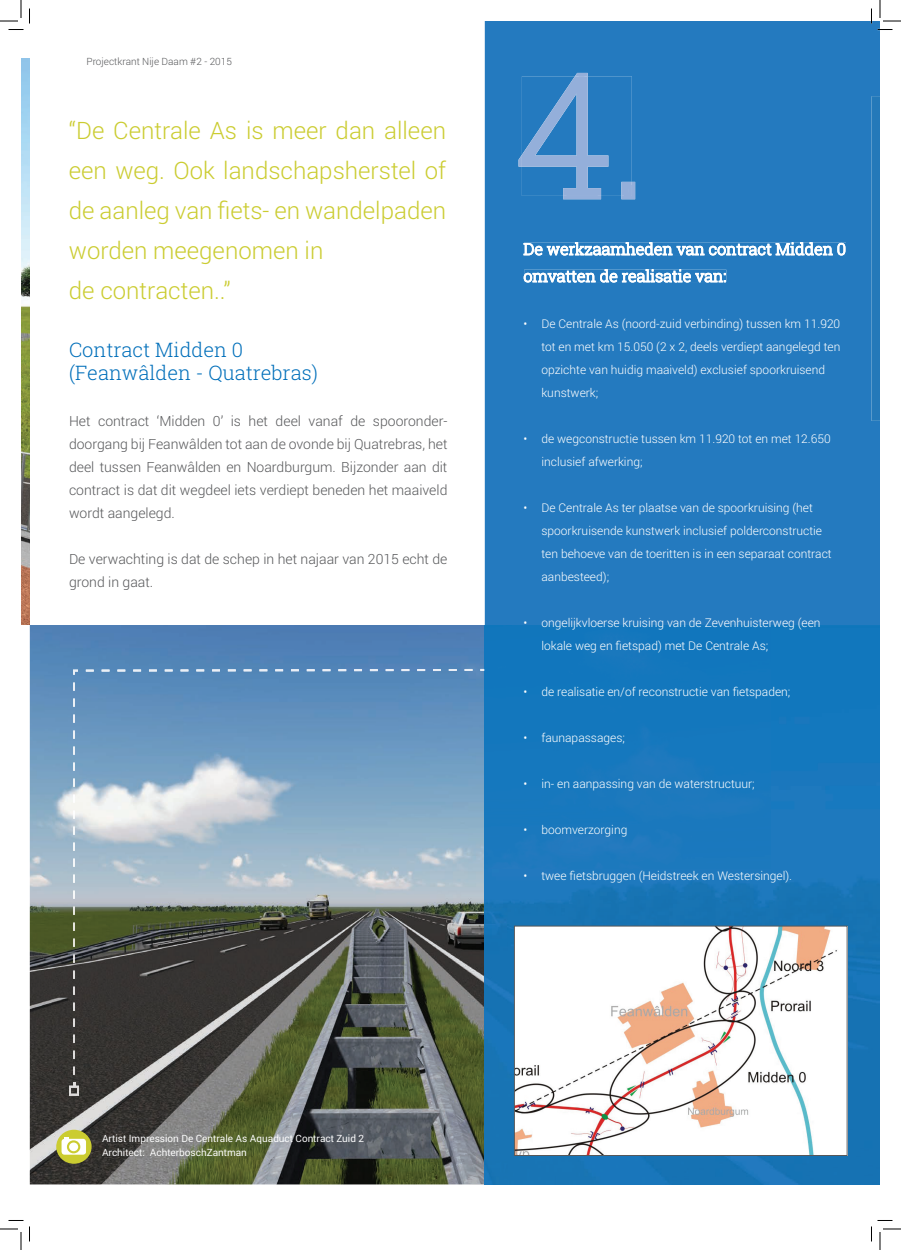
<style>
.page{position:relative;width:901px;height:1250px;background:#fff}
.page>*{position:absolute;margin:0;border:0;box-sizing:border-box;transform-origin:0 0}
.t1{font:300 24px/40px "Roboto";color:#cbcc31}
.t2{font:300 20px/23px "Roboto Slab";color:#006fba}
.t3{font:300 14px/23px "Roboto";color:#57585a;text-align:justify}
.t4{font:300 12px/23px "Roboto";color:#fff}
.t5{font:10px/14px "Roboto";color:#fff}
.t6{font:300 10px "Roboto";color:#57585a}
</style>
<div class="page">
<img style="left:21px;top:58px;width:9px;height:567px">
<img style="left:30px;top:625px;width:455px;height:559px">
<div style="left:485px;top:21px;width:395px;height:604px;background:#247abf"></div>
<svg style="left:871px;top:96px;width:9px;height:325px;background:#2a7cbb"></svg>
<img style="left:485px;top:625px;width:395px;height:559px">
<svg style="left:523px;top:242px;width:323px;height:13px"></svg>
<svg style="left:524px;top:269px;width:202px;height:13px"></svg>
<svg style="left:518px;top:73px;width:117px;height:126px;background:#4389c6"></svg>
<img style="left:86px;top:669px;width:386px;height:2px">
<img style="left:73px;top:682px;width:2px;height:392px">
<svg style="left:73px;top:669px;width:5px;height:5px"></svg>
<svg style="left:69px;top:1082px;width:10px;height:13px"></svg>
<svg style="left:56px;top:1129px;width:36px;height:34px"></svg>
<div style="left:62px;top:1138px;width:24px;height:16px;background:#fff;border-radius:3px"></div>
<div style="left:67px;top:1140px;width:13px;height:13px;border:2px solid #cbcc31;border-radius:50%"></div>
<img style="left:516px;top:928px;width:329px;height:225px">
<svg style="left:0;top:0;width:30px;height:30px"></svg>
<svg style="left:0;top:1220px;width:30px;height:30px"></svg>
<svg style="left:871px;top:0;width:30px;height:30px"></svg>
<svg style="left:871px;top:1220px;width:30px;height:30px"></svg>
<p class="t6" style="left:86px;top:55px;width:147px">Projectkrant Nije Daam #2 - 2015</p>
<h1 class="t1" style="left:69px;top:109px;width:379px">“De Centrale As is meer dan alleen een weg. Ook landschapsherstel of de aanleg van fiets- en wandelpaden worden meegenomen in<br>de contracten..”</h1>
<h2 class="t2" style="left:69px;top:337px;width:250px">Contract Midden 0 (Feanwâlden - Quatrebras)</h2>
<p class="t3" style="left:69px;top:409px;width:380px">Het contract ‘Midden 0’ is het deel vanaf de spooronder&shy;doorgang bij Feanwâlden tot aan de ovonde bij Quatrebras, het deel tussen Feanwâlden en Noardburgum. Bijzonder aan dit contract is dat dit wegdeel iets verdiept beneden het maaiveld wordt aangelegd.</p>
<p class="t3" style="left:69px;top:547px;width:380px">De verwachting is dat de schep in het najaar van 2015 echt de grond in gaat.</p>
<p class="t4" style="left:541px;top:312px;width:300px;text-indent:-18px">• De Centrale As (noord-zuid verbinding) tussen km 11.920 tot en met km 15.050 (2 x 2, deels verdiept aangelegd ten opzichte van huidig maaiveld) exclusief spoorkruisend kunstwerk;</p>
<p class="t4" style="left:541px;top:427px;width:291px;text-indent:-18px">• de wegconstructie tussen km 11.920 tot en met 12.650 inclusief afwerking;</p>
<p class="t4" style="left:541px;top:496px;width:292px;text-indent:-18px">• De Centrale As ter plaatse van de spoorkruising (het spoorkruisende kunstwerk inclusief polderconstructie ten behoeve van de toeritten is in een separaat contract aanbesteed);</p>
<p class="t4" style="left:541px;top:611px;width:281px;text-indent:-18px">• ongelijkvloerse kruising van de Zevenhuisterweg (een lokale weg en fietspad) met De Centrale As;</p>
<p class="t4" style="left:523px;top:680px;width:269px">• de realisatie en/of reconstructie van fietspaden;</p>
<p class="t4" style="left:523px;top:726px;width:103px">• faunapassages;</p>
<p class="t4" style="left:523px;top:772px;width:233px">• in- en aanpassing van de waterstructuur;</p>
<p class="t4" style="left:523px;top:818px;width:105px">• boomverzorging</p>
<p class="t4" style="left:523px;top:864px;width:270px">• twee fietsbruggen (Heidstreek en Westersingel).</p>
<p class="t5" style="left:102px;top:1131px;width:264px">Artist Impression De Centrale As Aquaduct Contract Zuid 2<br>Architect: AchterboschZantman</p>
</div>
